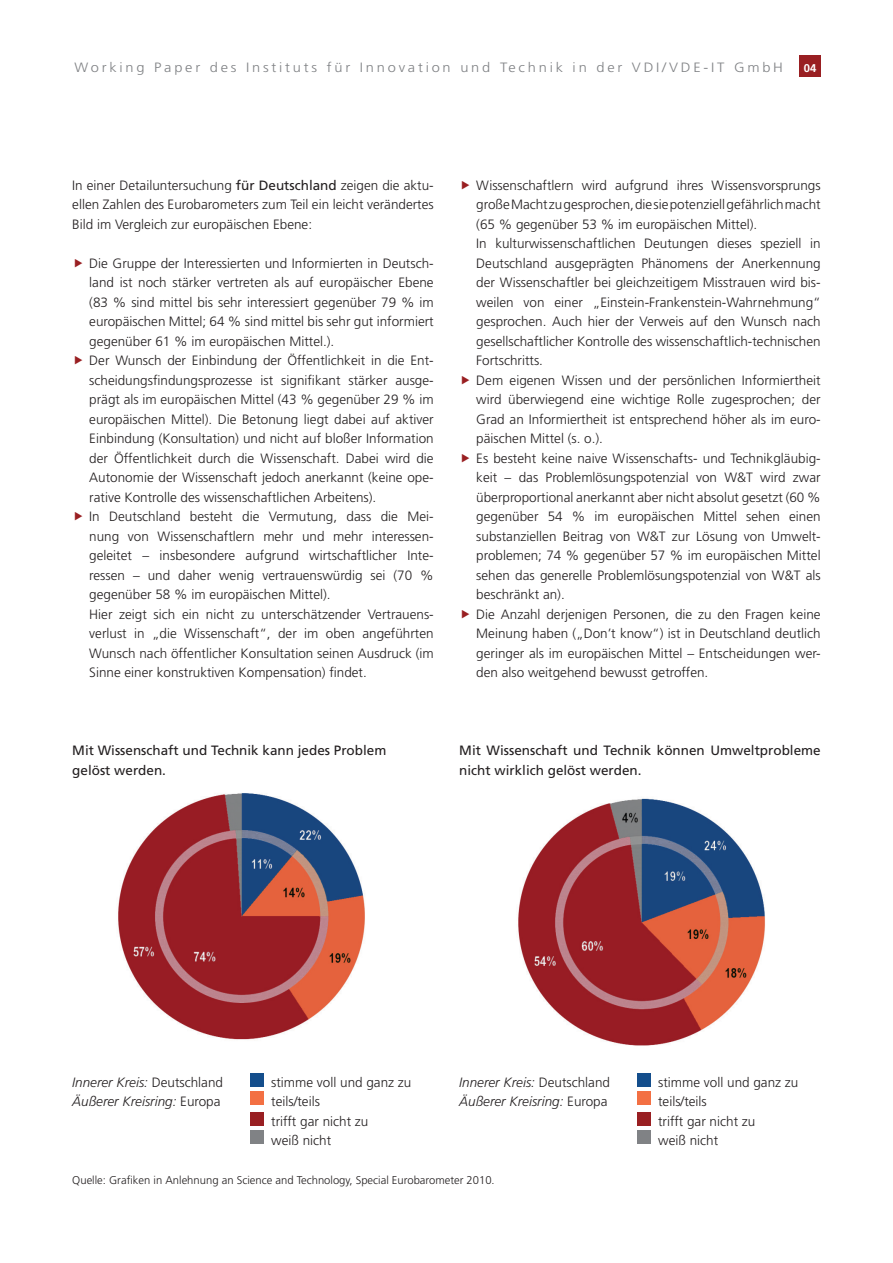
<style>
.page{position:relative;width:893px;height:1263px;background:#fff}
.page>*{position:absolute;margin:0;border:0;box-sizing:border-box;transform-origin:0 0}
.t1{font:300 13.5px/19.5px "Frutiger LT";color:#231f20}
.t2{font:13.5px/19.5px "Frutiger LT";color:#231f20}
.t3{font:italic 300 13.5px/19.5px "Frutiger LT";color:#231f20}
.t4{font:300 13.5px "Frutiger LT";letter-spacing:.19em;color:#808285;scale:1.08 1}
.t5{font:300 11.25px "Frutiger LT";color:#231f20}
.t6{font:700 11.25px "Frutiger LT";color:#fff}
.s1{font-weight:400}
.s2{font-style:normal}
</style>
<div class="page">
<div style="left:799px;top:55px;width:22px;height:22px;background:#991f22"></div>
<img style="left:118px;top:793px;width:247px;height:247px">
<img style="left:518px;top:798px;width:247px;height:248px">
<div style="left:250px;top:1112px;width:14px;height:14px;background:#991f22"></div>
<div style="left:250px;top:1073px;width:14px;height:14px;background:#144e8c"></div>
<div style="left:250px;top:1130px;width:14px;height:14px;background:#808285"></div>
<div style="left:250px;top:1091px;width:14px;height:14px;background:#f37043"></div>
<div style="left:637px;top:1112px;width:13px;height:14px;background:#991f22"></div>
<div style="left:637px;top:1073px;width:13px;height:14px;background:#144e8c"></div>
<div style="left:637px;top:1130px;width:13px;height:14px;background:#808285"></div>
<div style="left:637px;top:1091px;width:13px;height:14px;background:#f37043"></div>
<p class="t4" style="left:74px;top:60px;width:658px">Working Paper des Instituts für Innovation und Technik in der VDI/VDE-IT GmbH</p>
<p class="t6" style="left:804px;top:62px;width:14px">04</p>
<p class="t1" style="left:72px;top:175px;width:363px;text-align:justify">In einer Detailuntersuchung <span class="s1">für Deutschland</span> zeigen die aktu&shy;ellen Zahlen des Eurobarometers zum Teil ein leicht verändertes Bild im Vergleich zur europäischen Ebene:</p>
<p class="t1" style="left:89px;top:253px;width:346px">Die Gruppe der Interessierten und Informierten in Deutsch&shy;land ist noch stärker vertreten als auf europäischer Ebene (83 % sind mittel bis sehr interessiert gegenüber 79 % im europäischen Mittel; 64 % sind mittel bis sehr gut informiert gegenüber 61 % im europäischen Mittel.).<br>Der Wunsch der Einbindung der Öffentlichkeit in die Ent&shy;scheidungsfindungsprozesse ist signifikant stärker ausge&shy;prägt als im europäischen Mittel (43 % gegenüber 29 % im europäischen Mittel). Die Betonung liegt dabei auf aktiver Einbindung (Konsultation) und nicht auf bloßer Information der Öffentlichkeit durch die Wissenschaft. Dabei wird die Autonomie der Wissenschaft jedoch anerkannt (keine ope&shy;rative Kontrolle des wissenschaftlichen Arbeitens).<br>In Deutschland besteht die Vermutung, dass die Mei&shy;nung von Wissenschaftlern mehr und mehr interessen&shy;geleitet – insbesondere aufgrund wirtschaftlicher Inte&shy;ressen – und daher wenig vertrauenswürdig sei (70 % gegenüber 58 % im europäischen Mittel).<br>Hier zeigt sich ein nicht zu unterschätzender Vertrauens&shy;verlust in „die Wissenschaft“, der im oben angeführten Wunsch nach öffentlicher Konsultation seinen Ausdruck (im Sinne einer konstruktiven Kompensation) findet.</p>
<p class="t2" style="left:72px;top:741px;width:316px">Mit Wissenschaft und Technik kann jedes Problem gelöst werden.</p>
<p class="t1" style="left:476px;top:175px;width:346px">Wissenschaftlern wird aufgrund ihres Wissensvorsprungs große Macht zu gesprochen, die sie potenziell gefährlich macht (65 % gegenüber 53 % im europäischen Mittel).<br>In kulturwissenschaftlichen Deutungen dieses speziell in Deutschland ausgeprägten Phänomens der Anerkennung der Wissenschaftler bei gleichzeitigem Misstrauen wird bis&shy;weilen von einer „Einstein-Frankenstein-Wahrnehmung“ gesprochen. Auch hier der Verweis auf den Wunsch nach gesellschaftlicher Kontrolle des wissenschaftlich-technischen Fortschritts.<br>Dem eigenen Wissen und der persönlichen Informiertheit wird überwiegend eine wichtige Rolle zugesprochen; der Grad an Informiertheit ist entsprechend höher als im euro&shy;päischen Mittel (s. o.).<br>Es besteht keine naive Wissenschafts- und Technikgläubig&shy;keit – das Problemlösungspotenzial von W&amp;T wird zwar ü b er pro portional anerkannt aber nicht absolut gesetzt (60 % gegenüber 54 % im europäischen Mittel sehen einen substan ziellen Beitrag von W&amp;T zur Lösung von Umwelt&shy;problemen; 74 % gegenüber 57 % im europäischen Mittel sehen das generelle Problemlösungspotenzial von W&amp;T als beschränkt an).<br>Die Anzahl derjenigen Personen, die zu den Fragen keine Meinung haben („Don’t know“) ist in Deutschland deutlich geringer als im europäischen Mittel – Entscheidungen wer&shy;den also weitgehend bewusst getroffen.</p>
<p class="t2" style="left:459px;top:741px;width:363px">Mit Wissenschaft und Technik können Umweltprobleme nicht wirklich gelöst werden.</p>
<p class="t3" style="left:72px;top:1072px;width:152px">Innerer Kreis: <span class="s2">Deutschland<br></span>Äußerer Kreisring: <span class="s2">Europa</span></p>
<p class="t3" style="left:459px;top:1072px;width:152px">Innerer Kreis: <span class="s2">Deutschland<br></span>Äußerer Kreisring: <span class="s2">Europa</span></p>
<p class="t1" style="left:271px;top:1072px;width:142px">stimme voll und ganz zu teils/teils<br>trifft gar nicht zu<br>weiß nicht</p>
<p class="t1" style="left:658px;top:1072px;width:142px">stimme voll und ganz zu teils/teils<br>trifft gar nicht zu<br>weiß nicht</p>
<p class="t5" style="left:72px;top:1174px;width:424px">Quelle: Grafiken in Anlehnung an Science and Technology, Special Eurobarometer 2010.</p>
</div>
